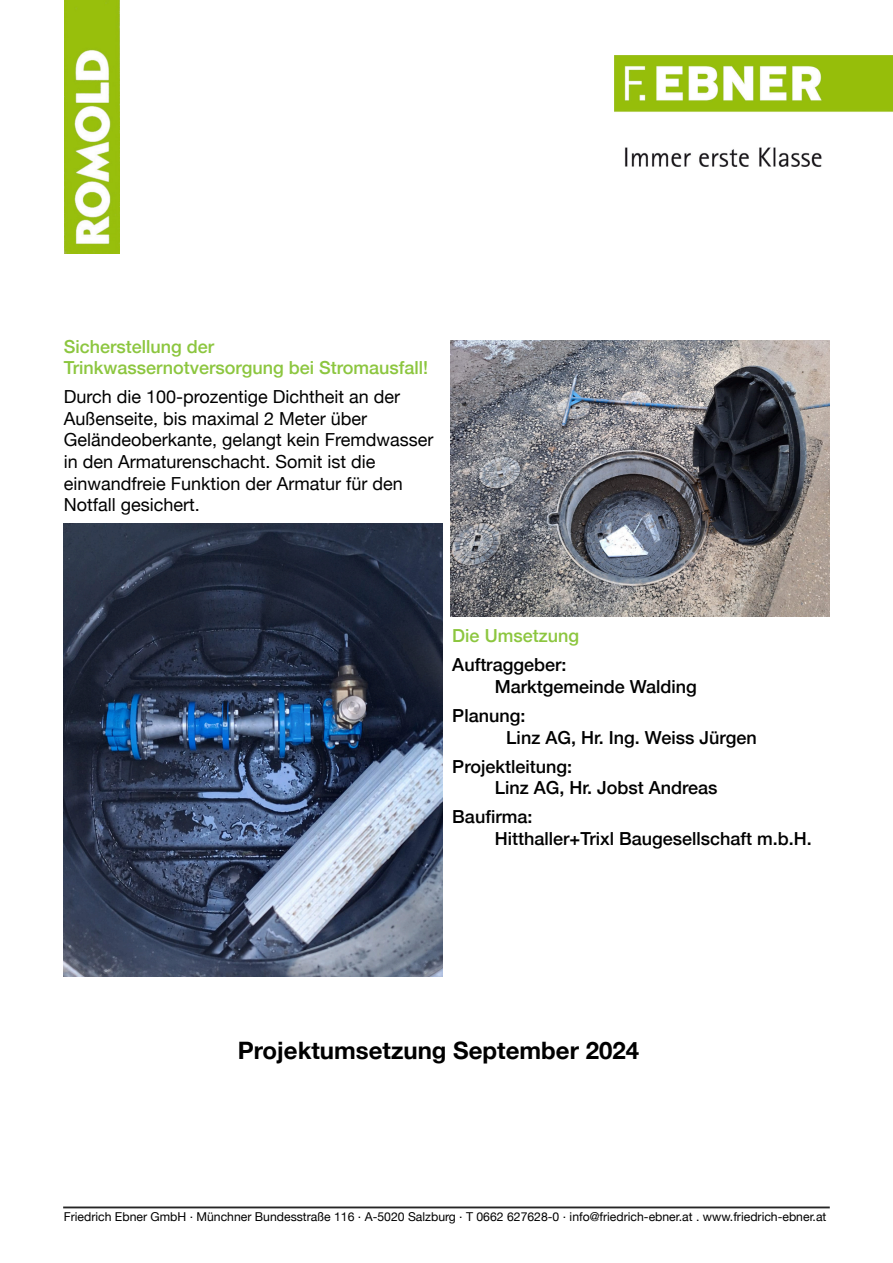
<style>
.page{position:relative;width:893px;height:1263px;background:#fff}
.page>*{position:absolute;margin:0;border:0;box-sizing:border-box;transform-origin:0 0}
.t1{font:700 24px "Helvetica Neue";color:#000}
.t2{font:18px "Helvetica Neue";color:#000}
.t3{font:500 18px "Helvetica Neue";color:#000}
.t4{font:500 18px "Helvetica Neue";color:#8cc63f}
.t5{font:12.15px "Helvetica Neue";color:#000}
</style>
<div class="page">
<img style="left:614px;top:56px;width:279px;height:110px">
<img style="left:64px;top:1207px;width:765px;height:2px">
<img style="left:64px;top:0;width:56px;height:254px">
<img style="left:64px;top:523px;width:378px;height:454px">
<img style="left:451px;top:340px;width:378px;height:277px">
<p class="t4" style="left:64px;top:335px;width:152px">Sicherstellung der</p>
<p class="t4" style="left:64px;top:356px;width:366px">Trinkwassernotversorgung bei Stromausfall!</p>
<p class="t2" style="left:64px;top:386px;width:338px">Durch die 100-prozentige Dichtheit an der</p>
<p class="t2" style="left:64px;top:408px;width:305px">Außenseite, bis maximal 2 Meter über</p>
<p class="t2" style="left:64px;top:429px;width:371px">Geländeoberkante, gelangt kein Fremdwasser</p>
<p class="t2" style="left:64px;top:451px;width:313px">in den Armaturenschacht. Somit ist die</p>
<p class="t2" style="left:64px;top:472px;width:341px">einwandfreie Funktion der Armatur für den</p>
<p class="t2" style="left:64px;top:494px;width:137px">Notfall gesichert.</p>
<p class="t4" style="left:452px;top:625px;width:128px">Die Umsetzung</p>
<p class="t3" style="left:452px;top:654px;width:116px">Auftraggeber:</p>
<p class="t3" style="left:495px;top:675px;width:204px">Marktgemeinde Walding</p>
<p class="t3" style="left:452px;top:704px;width:75px">Planung:</p>
<p class="t3" style="left:506px;top:726px;width:252px">Linz AG, Hr. Ing. Weiss Jürgen</p>
<p class="t3" style="left:452px;top:755px;width:121px">Projektleitung:</p>
<p class="t3" style="left:495px;top:777px;width:224px">Linz AG, Hr. Jobst Andreas</p>
<p class="t3" style="left:452px;top:806px;width:82px">Baufirma:</p>
<p class="t3" style="left:495px;top:827px;width:318px">Hitthaller+Trixl Baugesellschaft m.b.H.</p>
<p class="t1" style="left:238px;top:1035px;width:403px">Projektumsetzung September 2024</p>
<p class="t5" style="left:64px;top:1209px;width:124px">Friedrich Ebner GmbH</p>
<p class="t5" style="left:190px;top:1206px;width:5px">.</p>
<p class="t5" style="left:196px;top:1209px;width:160px">Münchner Bundesstraße 116</p>
<p class="t5" style="left:358px;top:1206px;width:5px">.</p>
<p class="t5" style="left:365px;top:1209px;width:93px">A-5020 Salzburg</p>
<p class="t5" style="left:459px;top:1206px;width:5px">.</p>
<p class="t5" style="left:466px;top:1209px;width:95px">T 0662 627628-0</p>
<p class="t5" style="left:563px;top:1206px;width:5px">.</p>
<p class="t5" style="left:570px;top:1209px;width:258px">info@friedrich-ebner.at . www.friedrich-ebner.at</p>
</div>
